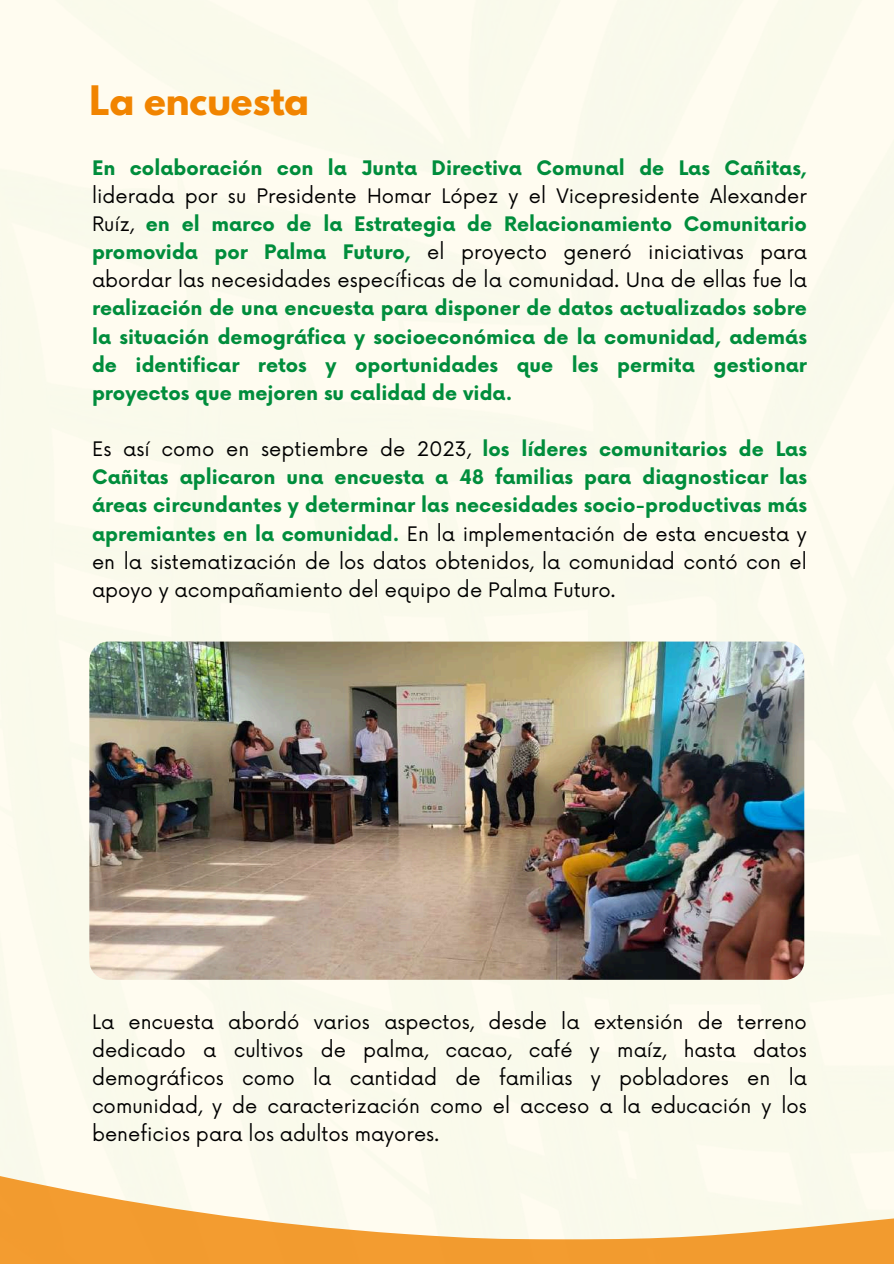
<style>
.page{position:relative;width:894px;height:1264px;background:#fff}
.page>*{position:absolute;margin:0;border:0;box-sizing:border-box;transform-origin:0 0}
.t1{font:700 36px "League Spartan";color:#f18400}
.t2{font:700 19.5px/28.2px "Now";color:#008d3c;text-align:justify}
.t3{font:19.5px/28.2px "Now";color:#000;text-align:justify}
.s1{font-weight:700;color:#008d3c}
.s2{font-weight:400;color:#000}
</style>
<div class="page">
<div style="left:0;top:0;width:893px;height:1135px;background:#fafaec"></div>
<svg style="left:0;top:1135px;width:893px;height:128px;fill:#f9faeb"></svg>
<img style="left:89px;top:641px;width:715px;height:338px;border-radius:19px">
<h1 class="t1" style="left:89px;top:83px;width:221px">La encuesta</h1>
<p class="t2" style="left:92px;top:155px;width:716px">En colaboración con la Junta Directiva Comunal de Las Cañitas,</p>
<p class="t3" style="left:92px;top:183px;width:716px">liderada por su Presidente Homar López y el Vicepresidente Alexander Ruíz, <span class="s1">en el marco de la Estrategia de Relacionamiento Comunitario promovida por Palma Futuro,</span> el proyecto generó iniciativas para abordar las necesidades específicas de la comunidad. Una de ellas fue la</p>
<p class="t2" style="left:92px;top:295px;width:716px">realización de una encuesta para disponer de datos actualizados sobre la situación demográfica y socioeconómica de la comunidad, además de identificar retos y oportunidades que les permita gestionar proyectos que mejoren su calidad de vida.</p>
<p class="t2" style="left:92px;top:436px;width:716px"><span class="s2">Es así como en septiembre de 2023,</span> los líderes comunitarios de Las Cañitas aplicaron una encuesta a 48 familias para diagnosticar las áreas circundantes y determinar las necesidades socio-productivas más apremiantes en la comunidad. <span class="s2">En la implementación de esta encuesta y en la sistematización de los datos obtenidos, la comunidad contó con el apoyo y acompañamiento del equipo de Palma Futuro.</span></p>
<p class="t3" style="left:92px;top:1008px;width:716px">La encuesta abordó varios aspectos, desde la extensión de terreno dedicado a cultivos de palma, cacao, café y maíz, hasta datos demográficos como la cantidad de familias y pobladores en la comunidad, y de caracterización como el acceso a la educación y los beneficios para los adultos mayores.</p>
</div>
